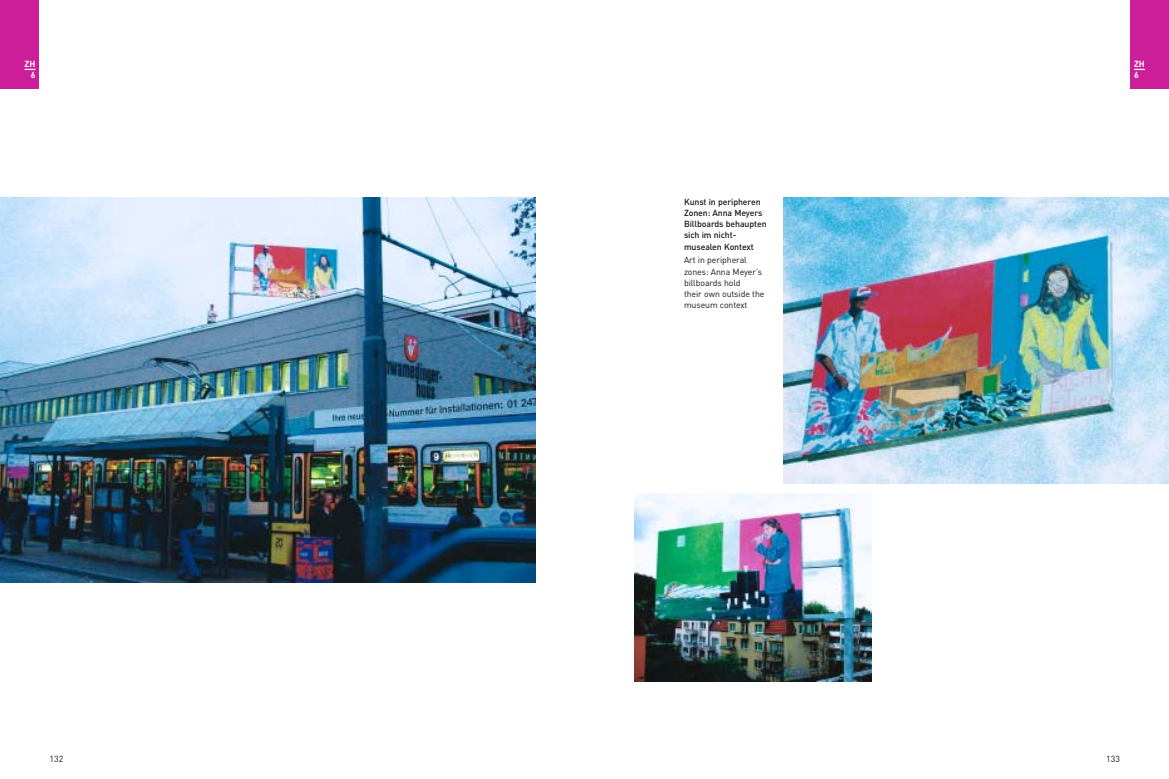
<style>
.page{position:relative;width:1169px;height:779px;background:#fff}
.page>*{position:absolute;margin:0;border:0;box-sizing:border-box;transform-origin:0 0}
.t1{font:8.75px/11.2px "DIN";letter-spacing:-.01em;color:#161719}
.t2{font:500 8.75px/11.2px "DIN";letter-spacing:-.01em;color:#161719}
.t3{font:700 8.75px/11px "DIN";color:#fff;text-align:right}
</style>
<div class="page">
<div style="left:1130px;top:0;width:39px;height:89px;background:#cd1e9a"></div>
<div style="left:0;top:0;width:39px;height:89px;background:#cd1e9a"></div>
<img style="left:783px;top:197px;width:386px;height:287px">
<img style="left:0;top:197px;width:535px;height:385px">
<img style="left:634px;top:494px;width:238px;height:187px">
<p class="t3" style="left:25px;top:59px;width:12px">ZH<br>6</p>
<p class="t3" style="left:1134px;top:59px;width:12px;text-align:left">ZH<br>6</p>
<p class="t2" style="left:684px;top:197px;width:84px">Kunst in peripheren<br>Zonen: Anna Meyers<br>Billboards behaupten sich im nicht&shy;musealen Kontext</p>
<p class="t1" style="left:684px;top:256px;width:82px">Art in peripheral zones: Anna Meyer’s billboards hold<br>their own outside the museum context</p>
<p class="t1" style="left:50px;top:754px;width:15px">132</p>
<p class="t1" style="left:1106px;top:754px;width:15px">133</p>
</div>
